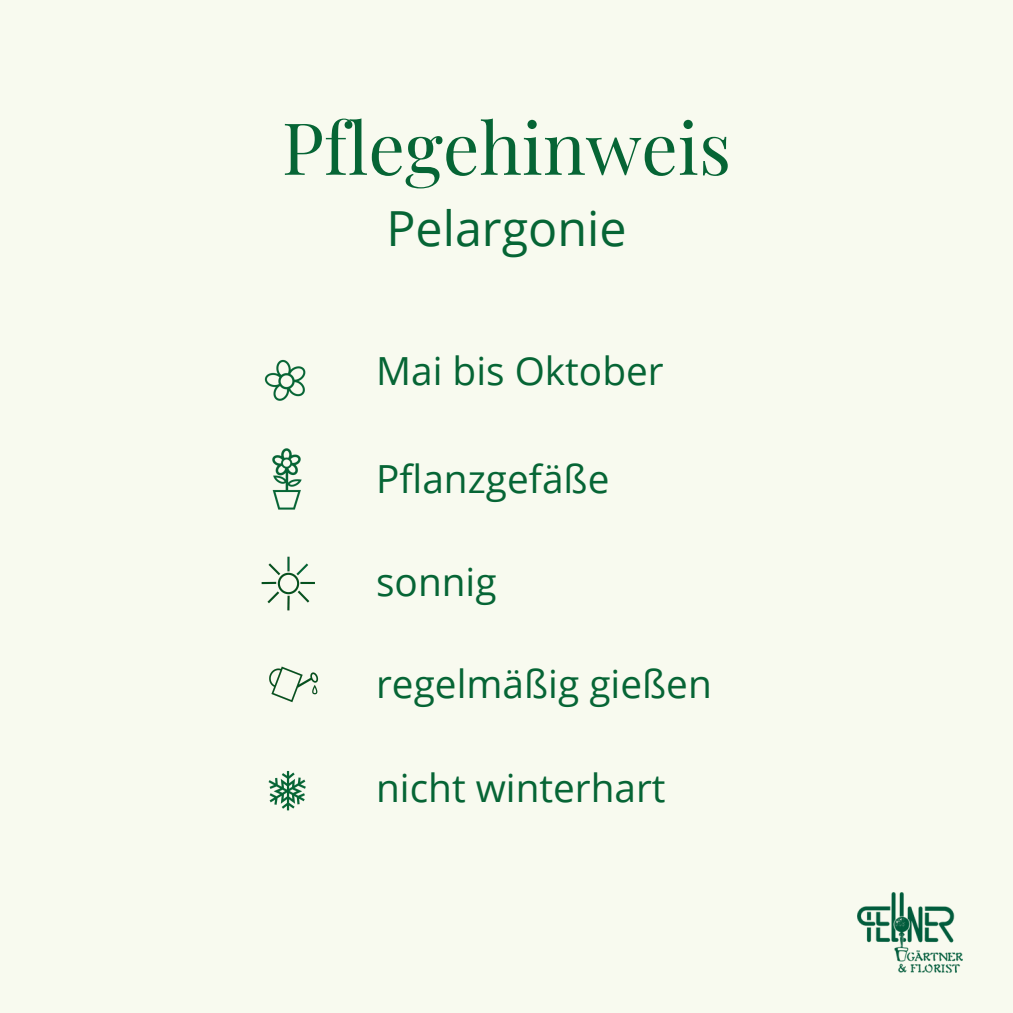
<style>
.page{position:relative;width:1013px;height:1013px;background:#fff}
.page>*{position:absolute;margin:0;border:0;box-sizing:border-box;transform-origin:0 0}
.t1{font:72px "Playfair Display";color:#066535}
.t2{font:48.38px "Open Sans";color:#066535}
.t3{font:38.75px "Open Sans";color:#066535}
</style>
<div class="page">
<div style="left:0;top:0;width:1012px;height:1012px;background:#f8faef"></div>
<img style="left:272px;top:448px;width:30px;height:62px">
<img style="left:857px;top:892px;width:105px;height:80px">
<img style="left:264px;top:359px;width:42px;height:42px">
<img style="left:269px;top:666px;width:50px;height:37px">
<img style="left:261px;top:556px;width:54px;height:54px">
<img style="left:268px;top:771px;width:38px;height:40px">
<p class="t1" style="left:282px;top:97px;width:451px">Pflegehinweis</p>
<p class="t2" style="left:386px;top:195px;width:241px">Pelargonie</p>
<p class="t3" style="left:376px;top:343px;width:289px">Mai bis Oktober</p>
<p class="t3" style="left:376px;top:451px;width:235px">Pflanzgefäße</p>
<p class="t3" style="left:376px;top:554px;width:122px">sonnig</p>
<p class="t3" style="left:376px;top:656px;width:337px">regelmäßig gießen</p>
<p class="t3" style="left:376px;top:760px;width:291px">nicht winterhart</p>
</div>
